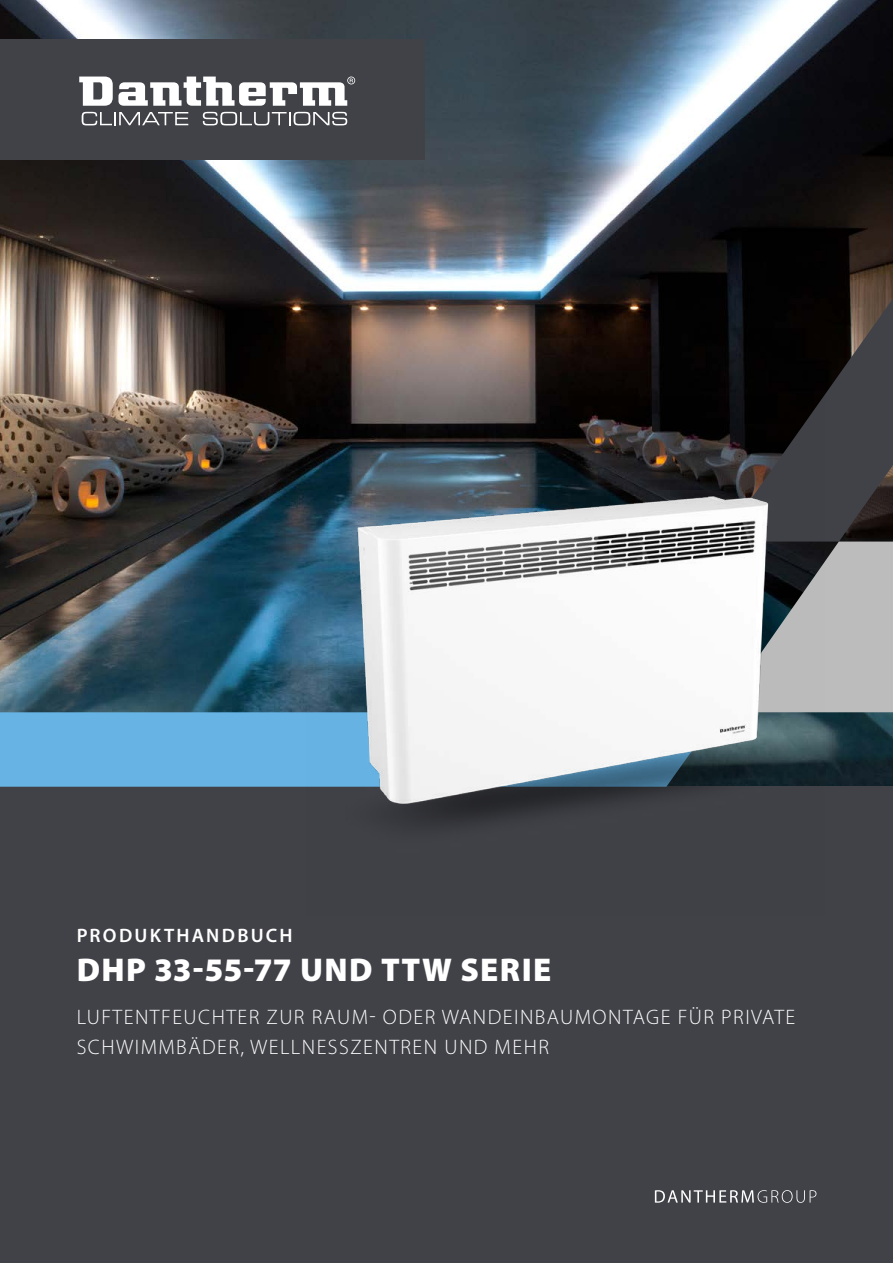
<style>
.page{position:relative;width:893px;height:1263px;background:#fff}
.page>*{position:absolute;margin:0;border:0;box-sizing:border-box;transform-origin:0 0}
.t1{font:900 33px "Myriad Pro";letter-spacing:.04em;color:#fff}
.t2{font:300 21px/30px "Myriad Pro";letter-spacing:.07em;color:#fff}
.t3{font:600 19.5px "Myriad Pro";letter-spacing:.115em;color:#fff}
</style>
<div class="page">
<img style="left:0;top:0;width:893px;height:787px">
<div style="left:0;top:787px;width:893px;height:476px;background:#414248"></div>
<svg style="left:719px;top:298px;width:174px;height:414px;background:#525152"></svg>
<div style="left:0;top:712px;width:306px;height:75px;background:#66b3e4"></div>
<div style="left:0;top:39px;width:424px;height:120px;background:#414248"></div>
<svg style="left:79px;top:77px;width:276px;height:29px"></svg>
<svg style="left:82px;top:112px;width:106px;height:13px"></svg>
<svg style="left:203px;top:112px;width:144px;height:13px"></svg>
<svg style="left:655px;top:1190px;width:161px;height:13px"></svg>
<img style="left:306px;top:396px;width:519px;height:431px">
<p class="t3" style="left:77px;top:923px;width:217px">PRODUKTHANDBUCH</p>
<h1 class="t1" style="left:77px;top:948px;width:476px">DHP 33-55-77 UND TTW SERIE</h1>
<p class="t2" style="left:77px;top:1002px;width:720px">LUFTENTFEUCHTER ZUR RAUM- ODER WANDEINBAUMONTAGE FÜR PRIVATE<br>SCHWIMMBÄDER, WELLNESSZENTREN UND MEHR</p>
</div>
